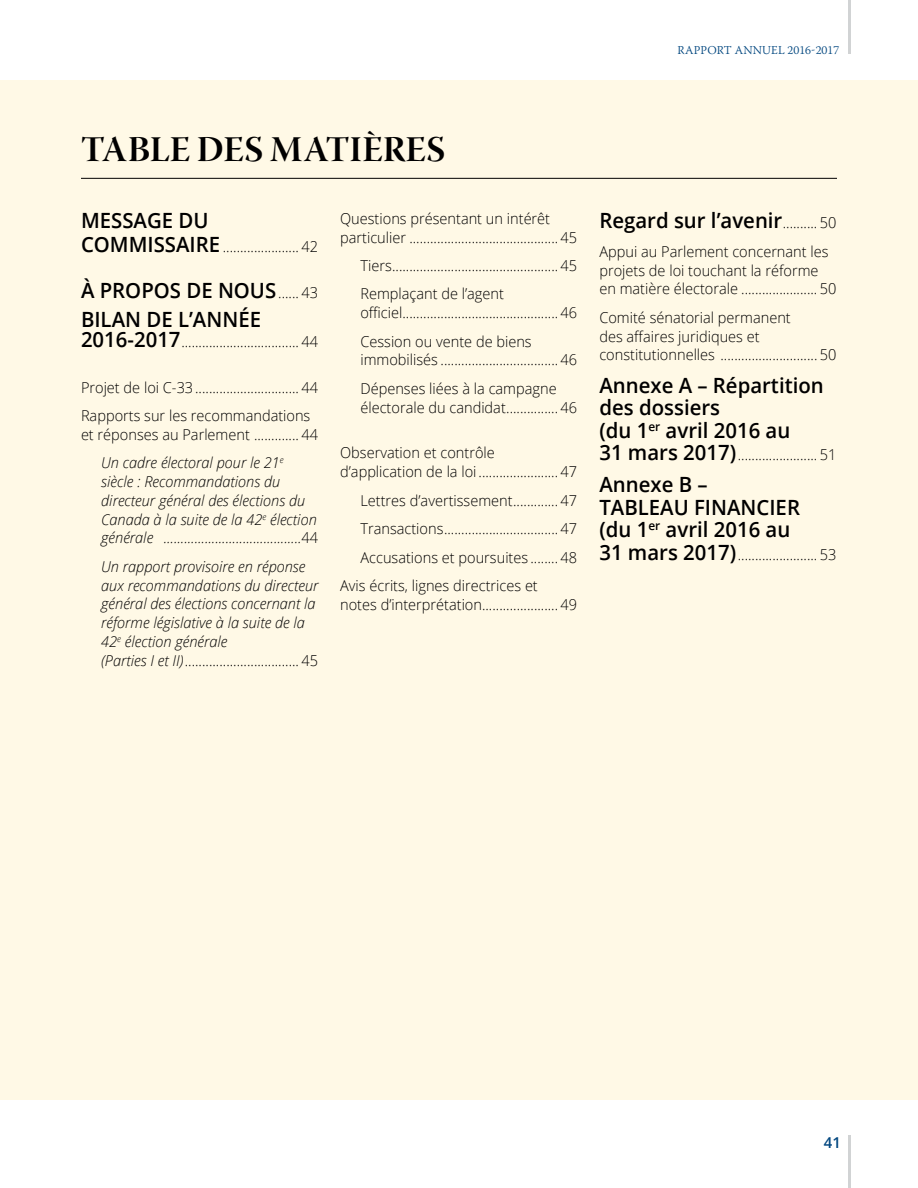
<style>
.page{position:relative;width:918px;height:1188px;background:#fff}
.page>*{position:absolute;margin:0;border:0;box-sizing:border-box;transform-origin:0 0}
.t1{font:36px "Warnock Pro Bold Disp";color:#000}
.t2{font:600 21px/22.5px "Open Sans";color:#000}
.t3{font:300 15px/18.8px "Open Sans";color:#000}
.t4{font:italic 300 15px/18.8px "Open Sans";color:#000}
.t5{font:600 15px "Open Sans";color:#00467f}
.t6{font:300 12px "Warnock Pro";letter-spacing:.01em;color:#00467f}
.s1{font-weight:600;font-size:21px}
.s2{font-weight:300;font-size:15px}
.s3{font-style:italic}
.s4{font-style:normal}
</style>
<div class="page">
<div style="left:0;top:80px;width:918px;height:1020px;background:#fff9e6"></div>
<hr style="left:848px;top:0;width:2px;height:53px;background:#d1d3d4">
<hr style="left:848px;top:1135px;width:2px;height:53px;background:#d1d3d4">
<hr style="left:81px;top:178px;width:756px;height:1px;background:#000">
<p class="t6" style="left:677px;top:43px;width:163px">RAPPORT ANNUEL 2016-2017</p>
<h1 class="t1" style="left:81px;top:128px;width:366px">TABLE DES MATIÈRES</h1>
<h2 class="t2" style="left:81px;top:209px;width:129px">MESSAGE DU</h2>
<p class="t3" style="left:81px;top:237px;width:239px"><span class="s1">COMMISSAIRE</span> ...................... 42</p>
<h2 class="t2" style="left:81px;top:275px;width:239px;line-height:29.2px">À PROPOS DE NOUS<span class="s2">...... 43<br></span>BILAN DE L’ANNÉE</h2>
<p class="t3" style="left:81px;top:332px;width:239px"><span class="s1">2016-2017</span>.................................. 44</p>
<p class="t3" style="left:81px;top:373px;width:239px;line-height:28.5px">Projet de loi C-33.............................. 44<br>Rapports sur les recommandations</p>
<p class="t3" style="left:101px;top:420px;width:218px;line-height:28.5px;text-indent:-20px">et réponses au Parlement ............. 44<br><span class="s3">Un cadre électoral pour le 21</span><sup>e</sup></p>
<p class="t4" style="left:101px;top:472px;width:218px">siècle : Recommandations du directeur général des élections du Canada à la suite de la 42<sup>e</sup> élection générale ........................................<span class="s4">44</span></p>
<p class="t4" style="left:101px;top:556px;width:219px">Un rapport provisoire en réponse aux recommandations du directeur général des élections concernant la réforme législative à la suite de la 42<sup>e</sup> élection générale<br>(Parties I et II)<span class="s4">................................. 45</span></p>
<p class="t3" style="left:340px;top:209px;width:239px">Questions présentant un intérêt particulier ........................................... 45</p>
<p class="t3" style="left:360px;top:251px;width:218px;line-height:28.5px">Tiers................................................ 45<br>Remplaçant de l’agent</p>
<p class="t3" style="left:360px;top:298px;width:218px;line-height:28.5px">officiel............................................. 46<br>Cession ou vente de biens</p>
<p class="t3" style="left:360px;top:345px;width:218px;line-height:28.5px">immobilisés .................................. 46<br>Dépenses liées à la campagne</p>
<p class="t3" style="left:360px;top:397px;width:218px">électorale du candidat............... 46</p>
<p class="t3" style="left:340px;top:443px;width:239px">Observation et contrôle d’application de la loi ....................... 47</p>
<p class="t3" style="left:360px;top:490px;width:218px">Lettres d’avertissement............. 47</p>
<p class="t3" style="left:360px;top:519px;width:218px">Transactions................................. 47</p>
<p class="t3" style="left:360px;top:547px;width:218px">Accusations et poursuites ........ 48</p>
<p class="t3" style="left:340px;top:576px;width:199px">Avis écrits, lignes directrices et</p>
<p class="t3" style="left:340px;top:595px;width:239px">notes d’interprétation...................... 49</p>
<h2 class="t2" style="left:599px;top:209px;width:239px">Regard sur l’avenir<span class="s2">.......... 50</span></h2>
<p class="t3" style="left:599px;top:242px;width:239px">Appui au Parlement concernant les projets de loi touchant la réforme en matière électorale ...................... 50</p>
<p class="t3" style="left:599px;top:308px;width:239px">Comité sénatorial permanent<br>des affaires juridiques et constitutionnelles ............................ 50</p>
<h2 class="t2" style="left:599px;top:373px;width:226px">Annexe A – Répartition des dossiers<br>(du 1<sup>er</sup> avril 2016 au</h2>
<p class="t3" style="left:599px;top:445px;width:239px"><span class="s1">31 mars 2017)</span>....................... 51</p>
<h2 class="t2" style="left:599px;top:473px;width:202px">Annexe B –<br>TABLEAU FINANCIER (du 1<sup>er</sup> avril 2016 au</h2>
<p class="t3" style="left:599px;top:545px;width:239px"><span class="s1">31 mars 2017)</span>....................... 53</p>
<p class="t5" style="left:824px;top:1133px;width:19px">41</p>
</div>
